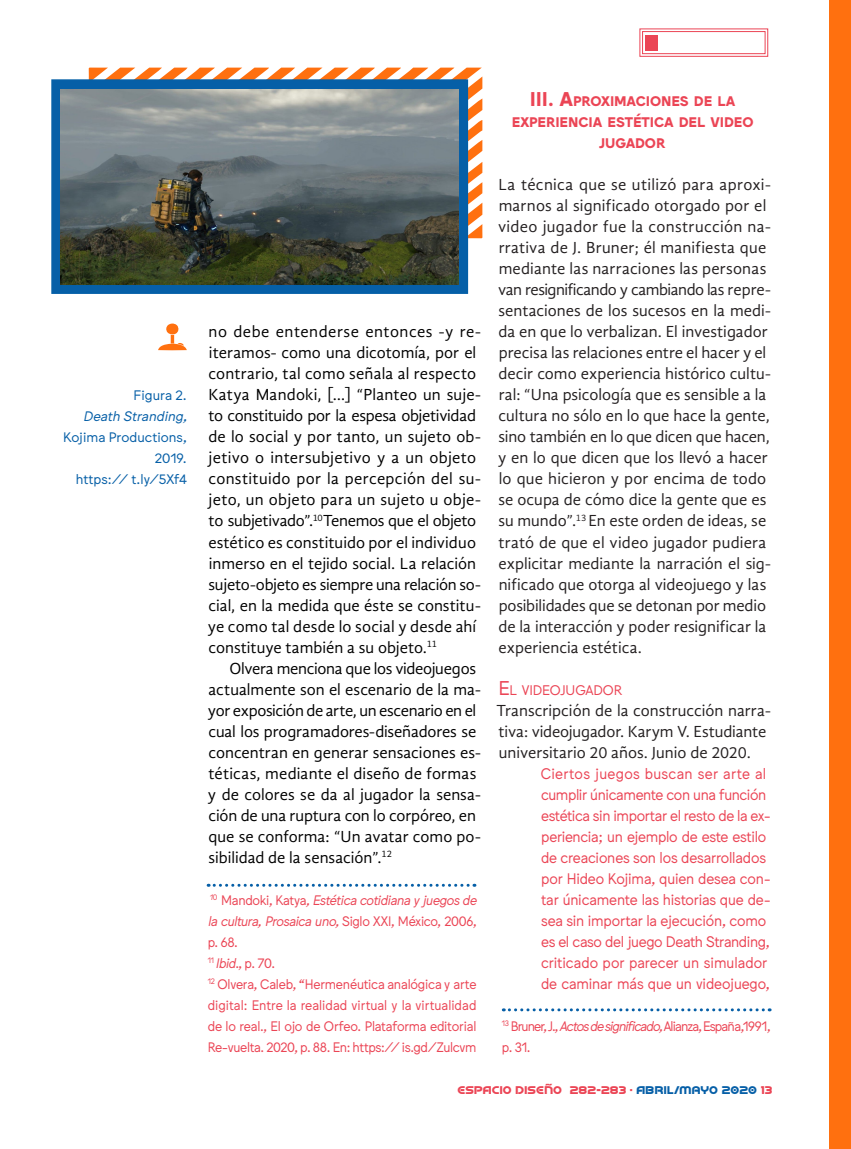
<style>
.page{position:relative;width:851px;height:1149px;background:#fff}
.page>*{position:absolute;margin:0;border:0;box-sizing:border-box;transform-origin:0 0}
.Cuerpo{font:16.5px/21px "Gandhi Sans";color:#231f20}
.Cuerpo_con_sangría{font:16.5px/21px "Gandhi Sans";color:#000}
.Cita_a_bando{font:15px/21px "Jungka";letter-spacing:-.015em;color:#eb4555;scale:.95 1}
.Subtitulo{font:700 13.65px/21px "Jungka";letter-spacing:-.005em;color:#eb4555;text-align:center}
.Subtitulo-2{font:13.65px "Jungka";letter-spacing:-.005em;color:#eb4555}
.Pie_de_página{font:13.5px/21px "Jungka";letter-spacing:-.025em;color:#eb4555;text-align:justify;scale:.95 1}
.Pie_de_página-2{font:italic 13.5px/21px "Jungka";letter-spacing:-.03em;color:#eb4555;text-align:justify;scale:.95 1}
.Pie_de_foto_pag__der{font:13.5px/21px "Jungka";color:#065fa7;text-align:right}
.Pie_de_página-3{font:13.5px/21px "Jungka";letter-spacing:-.06em;color:#eb4555;scale:.95 1}
.t1{font:700 13.5px "Barcade No Bar";letter-spacing:.03em;color:#eb4555}
.s1{font-style:italic}
.s2{font-style:normal}
.s3{font-size:19.5px}
.s4{color:#065fa7}
</style>
<div class="page">
<svg style="left:639px;top:28px;width:129px;height:29px"></svg>
<div style="left:642px;top:31px;width:123px;height:23px;border:1px solid #eb4555"></div>
<div style="left:829px;top:0;width:21px;height:1148px;background:#ff700f"></div>
<svg style="left:89px;top:68px;width:393px;height:170px"></svg>
<div style="left:51px;top:79px;width:417px;height:215px;background:#065fa7;border:2px solid #045fa7"></div>
<img style="left:61px;top:90px;width:397px;height:194px">
<svg style="left:158px;top:323px;width:29px;height:27px"></svg>
<svg style="left:208px;top:883px;width:267px;height:3px"></svg>
<svg style="left:503px;top:1008px;width:267px;height:3px"></svg>
<p class="Pie_de_foto_pag__der" style="left:133px;top:385px;width:55px">Figura 2.</p>
<p class="Pie_de_foto_pag__der" style="left:63px;top:406px;width:125px"><span class="s1">Death Stranding,<br></span>Kojima Productions,<br>2019.</p>
<p class="Pie_de_foto_pag__der" style="left:76px;top:469px;width:112px">https:// t.ly/5Xf4</p>
<p class="Cuerpo_con_sangría" style="left:208px;top:321px;width:274px">no debe entenderse entonces -y re&shy;iteramos- como una dicotomía, por el contrario, tal como señala al respecto Katya Mandoki, […] “Planteo un suje&shy;to constituido por la espesa objetividad de lo social y por tanto, un sujeto ob&shy;jetivo o intersubjetivo y a un objeto constituido por la percepción del su&shy;jeto, un objeto para un sujeto u obje&shy;to subjetivado”.<sup>10</sup>Tenemos que el objeto estético es constituido por el individuo inmerso en el tejido social. La relación sujeto-objeto es siempre una relación so&shy;cial, en la medida que éste se constitu&shy;ye como tal desde lo social y desde ahí constituye también a su objeto.<sup>11</sup></p>
<p class="Cuerpo_con_sangría" style="left:208px;top:657px;width:274px;text-indent:21px">Olvera menciona que los videojuegos actualmente son el escenario de la ma&shy;yor exposición de arte, un escenario en el cual los programadores-diseñadores se concentran en generar sensaciones es&shy;téticas, mediante el diseño de formas y de colores se da al jugador la sensa&shy;ción de una ruptura con lo corpóreo, en que se conforma: “Un avatar como po&shy;sibilidad de la sensación”.<sup>12</sup></p>
<p class="Pie_de_página-2" style="left:208px;top:889px;width:284px"><sup>1</sup><sup>0</sup> <span class="s2">Mandoki, Katya</span>, Estética cotidiana y juegos de la cultura, Prosaica uno, <span class="s2">Siglo XXI, México, 2006, p. 68.</span></p>
<p class="Pie_de_página" style="left:208px;top:952px;width:73px"><sup>11</sup> <span class="s1">Ibid</span>., p. 70.</p>
<p class="Pie_de_página" style="left:208px;top:973px;width:284px"><sup>12</sup> Olvera, Caleb, “Hermenéutica analógica y arte digital: Entre la realidad virtual y la virtualidad de lo real., El ojo de Orfeo. Plataforma editorial Re-vuelta. 2020, p. 88. En: https:// is.gd/Zulcvm</p>
<p class="Subtitulo" style="left:511px;top:91px;width:243px"><span class="s3">III. A</span>PROXI MACIONES DE LA<br>EXPERIENCIA ESTÉTICA DEL VIDEO<br>JUGADOR</p>
<p class="Cuerpo" style="left:498px;top:174px;width:274px">La técnica que se utilizó para aproxi&shy;marnos al significado otorgado por el video jugador fue la construcción na&shy;rrativa de J. Bruner; él manifiesta que mediante las narraciones las personas van resignificando y cambiando las repre&shy;sentaciones de los sucesos en la medi&shy;da en que lo verbalizan. El investigador precisa las relaciones entre el hacer y el decir como experiencia histórico cultu&shy;ral: “Una psicología que es sensible a la cultura no sólo en lo que hace la gente, sino también en lo que dicen que hacen, y en lo que dicen que los llevó a hacer lo que hicieron y por encima de todo se ocupa de cómo dice la gente que es su mundo”.<sup>13</sup> En este orden de ideas, se trató de que el video jugador pudiera explicitar mediante la narración el sig&shy;nificado que otorga al videojuego y las posibilidades que se detonan por medio de la interacción y poder resignificar la experiencia estética.</p>
<p class="Subtitulo-2" style="left:498px;top:681px;width:125px"><span class="s3">E</span>L VIDEOJUGADOR</p>
<p class="Cuerpo" style="left:496px;top:699px;width:276px">Transcripción de la construcción narra&shy;tiva: videojugador. Karym V. Estudiante universitario 20 años. Junio de 2020.</p>
<p class="Cita_a_bando" style="left:540px;top:762px;width:243px">Ciertos juegos buscan ser arte al cumplir únicamente con una función estética sin importar el resto de la ex&shy;periencia; un ejemplo de este estilo de creaciones son los desarrollados por Hideo Kojima, quien desea con&shy;tar únicamente las historias que de&shy;sea sin importar la ejecución, como es el caso del juego Death Stranding, criticado por parecer un simulador de caminar más que un videojuego,</p>
<p class="Pie_de_página-3" style="left:501px;top:1015px;width:284px"><sup>13</sup> Bruner, J., <span class="s1">Actos de significado,</span> Alianza, España,1991, p. 31.</p>
<p class="t1" style="left:457px;top:1082px;width:316px">ESPACIO DISEÑO 282-283 · <span class="s4">ABRIL/MAYO 2020</span> 13</p>
</div>
